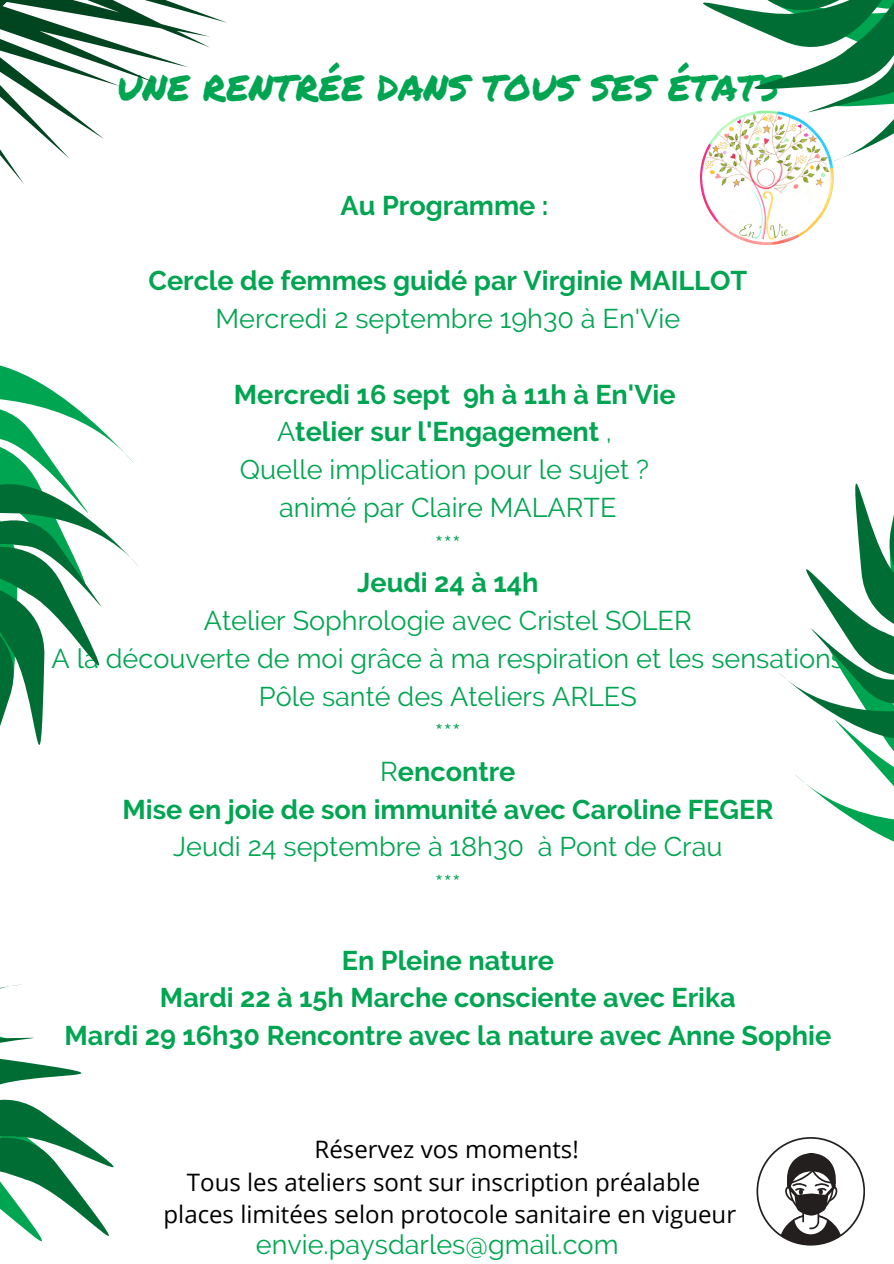
<style>
.page{position:relative;width:894px;height:1264px;background:#fff}
.page>*{position:absolute;margin:0;border:0;box-sizing:border-box;transform-origin:0 0}
.t1{font:36px "Permanent Marker";color:#00a551}
.t2{font:27px/37.7px "Raleway";color:#00a551;text-align:center}
.t3{font:700 27px/37.7px "Raleway";color:#00a551;text-align:center}
.t4{font:24px/32.7px "Open Sans";color:#000;text-align:center}
.s1{font-weight:400}
.s2{font-weight:700}
</style>
<div class="page">
<svg style="left:703px;top:0;width:190px;height:245px"></svg>
<svg style="left:0;top:0;width:227px;height:184px"></svg>
<svg style="left:0;top:365px;width:67px;height:36px;fill:#00a551"></svg>
<svg style="left:0;top:718px;width:114px;height:524px"></svg>
<svg style="left:0;top:401px;width:138px;height:317px"></svg>
<svg style="left:779px;top:483px;width:114px;height:358px"></svg>
<svg style="left:756px;top:1137px;width:108px;height:108px"></svg>
<img style="left:700px;top:110px;width:133px;height:134px">
<h1 class="t1" style="left:117px;top:61px;width:664px">UNE RENTRÉE DANS TOUS SES ÉTATS</h1>
<p class="t3" style="left:340px;top:186px;width:209px">Au Programme :</p>
<p class="t3" style="left:148px;top:262px;width:600px">Cercle de femmes guidé par Virginie MAILLOT</p>
<p class="t2" style="left:215px;top:300px;width:466px">Mercredi 2 septembre 19h30 à En'Vie</p>
<p class="t3" style="left:234px;top:375px;width:443px">Mercredi 16 sept 9h à 11h à En'Vie</p>
<p class="t3" style="left:277px;top:413px;width:336px"><span class="s1">A</span>telier sur l'Engagement <span class="s1">,</span></p>
<p class="t2" style="left:240px;top:451px;width:410px">Quelle implication pour le sujet ?</p>
<p class="t2" style="left:279px;top:488px;width:339px">animé par Claire MALARTE</p>
<p class="t2" style="left:434px;top:526px;width:28px">***</p>
<p class="t3" style="left:357px;top:564px;width:183px">Jeudi 24 à 14h</p>
<p class="t2" style="left:52px;top:601px;width:793px">Atelier Sophrologie avec Cristel SOLER<br>A la découverte de moi grâce à ma respiration et les sensations<br>Pôle santé des Ateliers ARLES<br>***<br>R<span class="s2">encontre<br>Mise en joie de son immunité avec Caroline FEGER</span></p>
<p class="t2" style="left:173px;top:828px;width:550px">Jeudi 24 septembre à 18h30 à Pont de Crau ***</p>
<p class="t3" style="left:64px;top:941px;width:768px">En Pleine nature<br>Mardi 22 à 15h Marche consciente avec Erika<br>Mardi 29 16h30 Rencontre avec la nature avec Anne Sophie</p>
<p class="t4" style="left:163px;top:1132px;width:574px">Réservez vos moments!<br>Tous les ateliers sont sur inscription préalable places limitées selon protocole sanitaire en vigueur</p>
<p class="t2" style="left:256px;top:1225px;width:364px">envie.paysdarles@gmail.com</p>
</div>
